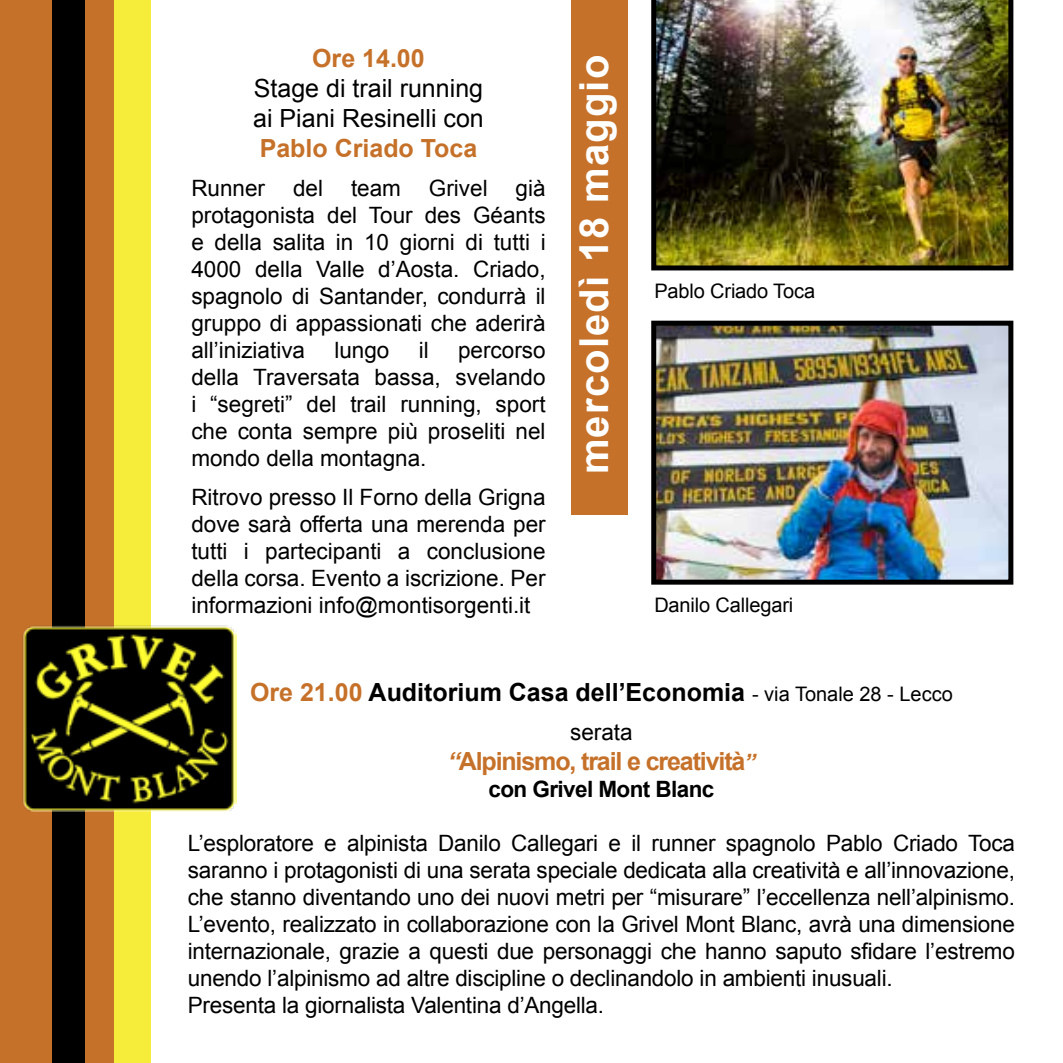
<style>
.page{position:relative;width:1063px;height:1063px;background:#fff}
.page>*{position:absolute;margin:0;border:0;box-sizing:border-box;transform-origin:0 0}
.t1{font:700 40px "Arial";letter-spacing:.03em;color:#fff}
.t2{font:700 25px "Arial";color:#000}
.t3{font:25px/30px "Arial";color:#000}
.t4{font:700 25px "Arial";letter-spacing:-.045em;color:#c67129}
.t5{font:700 25px "Arial";color:#c67129}
.t6{font:22.5px/27px "Arial";letter-spacing:-.01em;color:#000;text-align:justify}
.t7{font:700 22.5px "Arial";letter-spacing:-.025em;color:#000}
.t8{font:20px "Arial";letter-spacing:-.005em;color:#000}
.s1{color:#c67129}
.s2{font-weight:400;font-size:20px}
.s3{font-style:italic}
.s4{font-style:italic;font-size:22.5px}
</style>
<div class="page">
<div style="left:0;top:0;width:54px;height:1063px;background:#c67129"></div>
<div style="left:52px;top:0;width:37px;height:1063px;background:#000"></div>
<div style="left:113px;top:0;width:38px;height:1063px;background:#f6ec3a"></div>
<div style="left:85px;top:0;width:28px;height:1063px;background:#c67129"></div>
<div style="left:571px;top:0;width:56px;height:515px;background:#c67129"></div>
<img style="left:22px;top:624px;width:215px;height:187px">
<img style="left:651px;top:0;width:362px;height:270px">
<img style="left:657px;top:327px;width:350px;height:252px">
<div style="left:651px;top:321px;width:362px;height:264px;border:5px solid #000"></div>
<p class="t4" style="left:312px;top:42px;width:114px">Ore 14.00</p>
<p class="t3" style="left:253px;top:74px;width:232px">Stage di trail running ai Piani Resinelli con</p>
<p class="t5" style="left:260px;top:132px;width:219px">Pablo Criado Toca</p>
<p class="t6" style="left:191px;top:175px;width:356px">Runner del team Grivel già protagonista del Tour des Géants e della salita in 10 giorni di tutti i 4000 della Valle d’Aosta. Criado, spagnolo di Santander, condurrà il gruppo di appassionati che aderirà all’iniziativa</p>
<p class="t6" style="left:334px;top:337px;width:57px">lungo</p>
<p class="t6" style="left:419px;top:337px;width:11px">il</p>
<p class="t6" style="left:191px;top:337px;width:356px;text-indent:267px">percorso della Traversata bassa, svelando i “segreti” del trail running, sport che conta sempre più proseliti nel mondo della montagna.</p>
<p class="t6" style="left:191px;top:484px;width:356px">Ritrovo presso Il Forno della Grigna dove sarà offerta una merenda per tutti i partecipanti a conclusione della corsa. Evento a iscrizione. Per informazioni info@montisorgenti.it</p>
<h1 class="t1" style="left:567px;top:474px;width:421px;rotate:-90deg">mercoledì 18 maggio</h1>
<p class="t8" style="left:654px;top:278px;width:162px">Pablo Criado Toca</p>
<p class="t8" style="left:654px;top:592px;width:141px">Danilo Callegari</p>
<p class="t2" style="left:250px;top:676px;width:704px"><span class="s1">Ore 21.00</span> Auditorium Casa dell’Economia <span class="s2">- via Tonale 28 - Lecco</span></p>
<p class="t6" style="left:570px;top:719px;width:64px">serata</p>
<p class="t4" style="left:447px;top:745px;width:310px"><span class="s3">“</span>Alpinismo, trail e creatività<span class="s4">”</span></p>
<p class="t7" style="left:489px;top:774px;width:227px">con Grivel Mont Blanc</p>
<p class="t6" style="left:188px;top:830px;width:829px;text-align:left">L’esploratore e alpinista Danilo Callegari e il runner spagnolo Pablo Criado Toca saranno i protagonisti di una serata speciale dedicata alla creatività e all’innovazione, che stanno diventando uno dei nuovi metri per “misurare” l’eccellenza nell’alpinismo.<br>L’evento, realizzato in collaborazione con la Grivel Mont Blanc, avrà una dimensione internazionale, grazie a questi due personaggi che hanno saputo sfidare l’estremo unendo l’alpinismo ad altre discipline o declinandolo in ambienti inusuali.<br>Presenta la giornalista Valentina d’Angella.</p>
</div>
